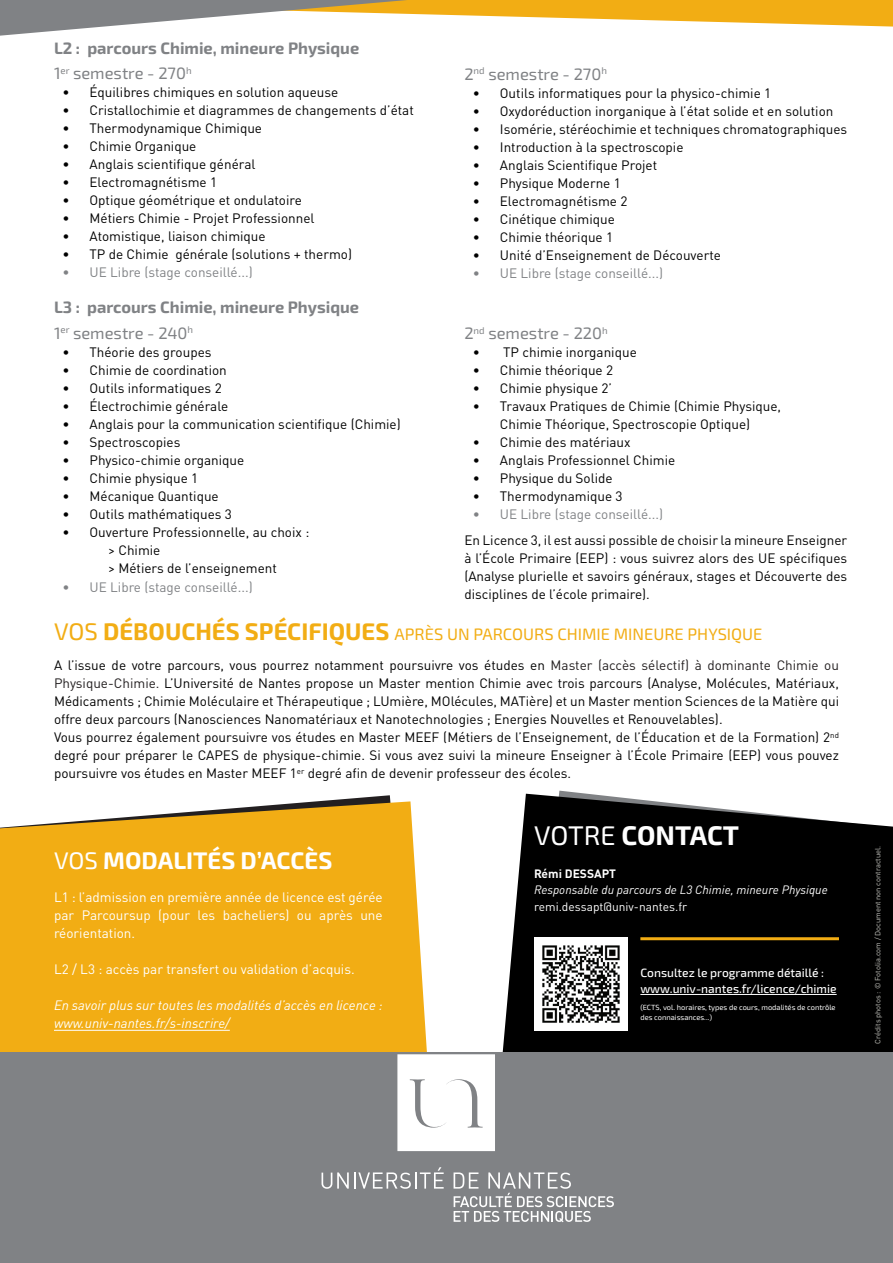
<style>
.page{position:relative;width:893px;height:1263px;background:#fff}
.page>*{position:absolute;margin:0;border:0;box-sizing:border-box;transform-origin:0 0}
.t1{font:700 27px "Exo 2";letter-spacing:-.005em;color:#fff}
.t2{font:700 24px "Exo 2";color:#fff}
.t3{font:700 16.5px/25.5px "Exo 2";color:#808285}
.t4{font:16.5px "Exo 2";color:#f2ad14}
.t5{font:16.5px "Exo 2";color:#808285}
.t6{font:13.5px/18px "DIN Pro";color:#000}
.t7{font:13.5px/18px "DIN Pro";color:#fff;text-align:justify}
.t8{font:13.5px "DIN Pro";color:#808285}
.t9{font:italic 13.5px/18px "DIN Pro";color:#fff}
.t10{font:500 12px/16.5px "Exo 2";color:#fff}
.t11{font:italic 12px "DIN Pro";color:#fff}
.t12{font:12px "DIN Pro";color:#fff}
.t13{font:700 12px "DIN Pro";color:#fff}
.t14{font:7.5px/10.5px "Exo 2";color:#fff}
.t15{font:7.5px "DIN Pro";color:#c7c7c1}
.s1{font-weight:400}
.s2{font-size:24px}
.s3{font-weight:700;font-size:24px}
.s4{color:#231f20}
</style>
<div class="page">
<svg style="left:322px;top:795px;width:69px;height:6px"></svg>
<svg style="left:0;top:801px;width:427px;height:251px;background:#f0b022"></svg>
<svg style="left:502px;top:794px;width:391px;height:258px;background:#191918"></svg>
<div style="left:0;top:1052px;width:893px;height:211px;background:#808285"></div>
<svg style="left:322px;top:1167px;width:122px;height:22px"></svg>
<svg style="left:397px;top:1054px;width:98px;height:97px;background:#f6f6f6"></svg>
<svg style="left:454px;top:1172px;width:160px;height:50px"></svg>
<hr style="left:640px;top:994px;width:197px;height:1px;background:#fff">
<svg style="left:0;top:0;width:893px;height:36px"></svg>
<hr style="left:640px;top:937px;width:199px;height:3px;background:#f2ad14">
<img style="left:534px;top:937px;width:93px;height:93px">
<hr style="left:54px;top:1030px;width:176px;height:1px;background:#fff">
<p class="t3" style="left:54px;top:36px;width:307px">L2 : parcours Chimie, mineure Physique<br><span class="s1">1</span><sup>er</sup> <span class="s1">semestre - 270</span><sup>h</sup></p>
<p class="t6" style="left:63px;top:82px;width:277px">• Équilibres chimiques en solution aqueuse</p>
<p class="t6" style="left:63px;top:100px;width:353px">• Cristallochimie et diagrammes de changements d’état</p>
<p class="t6" style="left:63px;top:118px;width:201px">• Thermodynamique Chimique</p>
<p class="t6" style="left:63px;top:136px;width:135px">• Chimie Organique</p>
<p class="t6" style="left:63px;top:154px;width:194px">• Anglais scientifique général</p>
<p class="t6" style="left:63px;top:172px;width:156px">• Electromagnétisme 1</p>
<p class="t6" style="left:63px;top:190px;width:241px">• Optique géométrique et ondulatoire</p>
<p class="t6" style="left:63px;top:208px;width:253px">• Métiers Chimie - Projet Professionnel</p>
<p class="t6" style="left:63px;top:226px;width:205px">• Atomistique, liaison chimique</p>
<p class="t6" style="left:63px;top:244px;width:291px">• TP de Chimie générale (solutions + thermo)</p>
<p class="t8" style="left:63px;top:262px;width:192px">• UE Libre (stage conseillé...)</p>
<p class="t3" style="left:54px;top:295px;width:307px">L3 : parcours Chimie, mineure Physique<br><span class="s1">1</span><sup>er</sup> <span class="s1">semestre - 240</span><sup>h</sup></p>
<p class="t6" style="left:63px;top:342px;width:151px">• Théorie des groupes</p>
<p class="t6" style="left:63px;top:360px;width:166px">• Chimie de coordination</p>
<p class="t6" style="left:63px;top:378px;width:161px">• Outils informatiques 2</p>
<p class="t6" style="left:63px;top:396px;width:167px">• Électrochimie générale</p>
<p class="t6" style="left:63px;top:414px;width:340px">• Anglais pour la communication scientifique (Chimie)</p>
<p class="t6" style="left:63px;top:432px;width:119px">• Spectroscopies</p>
<p class="t6" style="left:63px;top:450px;width:183px">• Physico-chimie organique</p>
<p class="t6" style="left:63px;top:468px;width:137px">• Chimie physique 1</p>
<p class="t6" style="left:63px;top:486px;width:158px">• Mécanique Quantique</p>
<p class="t6" style="left:63px;top:504px;width:171px">• Outils mathématiques 3</p>
<p class="t6" style="left:108px;top:522px;width:203px;text-indent:-45px">• Ouverture Professionnelle, au choix : &gt; Chimie<br>&gt; Métiers de l’enseignement</p>
<p class="t8" style="left:63px;top:577px;width:192px">• UE Libre (stage conseillé...)</p>
<p class="t4" style="left:54px;top:625px;width:710px"><span class="s2">vos</span> <span class="s3">débouchés spécifiques</span> après un parcours chimie mineure physique</p>
<p class="t6" style="left:54px;top:655px;width:787px">A l’issue de votre parcours, vous pourrez notamment poursuivre vos études en <span class="s4">Master (accès sélectif) à dominante Chimie ou Physique-Chimie.</span> L’Université de Nantes propose un Master mention Chimie avec trois parcours (Analyse, Molécules, Matériaux, Médicaments ; Chimie Moléculaire et Thérapeutique ; LUmière, MOlécules, MATière) et un Master mention Sciences de la Matière qui offre deux parcours (Nanosciences Nanomatériaux et Nanotechnologies ; Energies Nouvelles et Renouvelables).<br>Vous pourrez également poursuivre vos études en Master MEEF (métiers de l’enseignement, de l’éducation et de la formation) 2<sup>nd </sup>degré pour préparer le CAPES de physique-chimie. Si vous avez suivi la mineure Enseigner à l’école Primaire (EEP) vous pouvez poursuivre vos études en Master MEEF 1<sup>er</sup> degré afin de devenir professeur des écoles.</p>
<p class="t5" style="left:464px;top:64px;width:144px">2<sup>nd</sup> semestre - 270<sup>h</sup></p>
<p class="t6" style="left:473px;top:83px;width:300px">• Outils informatiques pour la physico-chimie 1</p>
<p class="t6" style="left:473px;top:101px;width:362px">• Oxydoréduction inorganique à l’état solide et en solution</p>
<p class="t6" style="left:473px;top:119px;width:376px">• Isomérie, stéréochimie et techniques chromatographiques</p>
<p class="t6" style="left:473px;top:137px;width:212px">• Introduction à la spectroscopie</p>
<p class="t6" style="left:473px;top:155px;width:186px">• Anglais Scientifique Projet</p>
<p class="t6" style="left:473px;top:173px;width:150px">• Physique Moderne 1</p>
<p class="t6" style="left:473px;top:191px;width:156px">• Electromagnétisme 2</p>
<p class="t6" style="left:473px;top:209px;width:144px">• Cinétique chimique</p>
<p class="t6" style="left:473px;top:227px;width:142px">• Chimie théorique 1</p>
<p class="t6" style="left:473px;top:245px;width:250px">• Unité d’Enseignement de Découverte</p>
<p class="t8" style="left:473px;top:262px;width:192px">• UE Libre (stage conseillé...)</p>
<p class="t5" style="left:464px;top:324px;width:145px">2<sup>nd</sup> semestre - 220<sup>h</sup></p>
<p class="t6" style="left:473px;top:342px;width:165px">• TP chimie inorganique</p>
<p class="t6" style="left:473px;top:360px;width:142px">• Chimie théorique 2</p>
<p class="t6" style="left:473px;top:378px;width:141px">• Chimie physique 2’</p>
<p class="t6" style="left:473px;top:396px;width:310px;text-align:center">• Travaux Pratiques de Chimie (Chimie Physique,<br>Chimie Théorique, Spectroscopie Optique)</p>
<p class="t6" style="left:473px;top:432px;width:159px">• Chimie des matériaux</p>
<p class="t6" style="left:473px;top:450px;width:204px">• Anglais Professionnel Chimie</p>
<p class="t6" style="left:473px;top:468px;width:141px">• Physique du Solide</p>
<p class="t6" style="left:473px;top:486px;width:151px">• Thermodynamique 3</p>
<p class="t8" style="left:473px;top:504px;width:192px">• UE Libre (stage conseillé...)</p>
<p class="t6" style="left:464px;top:530px;width:384px;text-align:justify">En Licence 3, il est aussi possible de choisir la mineure Enseigner à l’école Primaire (EEP) : vous suivrez alors des UE spécifiques (Analyse plurielle et savoirs généraux, stages et Découverte des disciplines de l’école primaire).</p>
<h2 class="t2" style="left:54px;top:847px;width:280px"><span class="s1">vos</span> modalités d’accès</h2>
<p class="t7" style="left:54px;top:887px;width:330px">L1 : l’admission en première année de licence est gérée par Parcoursup (pour les bacheliers) ou après une réorientation.</p>
<p class="t7" style="left:54px;top:959px;width:302px">L2 / L3 : accès par transfert ou validation d’acquis.</p>
<p class="t9" style="left:54px;top:995px;width:330px">En savoir plus sur toutes les modalités d’accès en licence : www.univ-nantes.fr/s-inscrire/</p>
<h1 class="t1" style="left:534px;top:819px;width:207px"><span class="s1">votre</span> contact</h1>
<p class="t13" style="left:534px;top:863px;width:83px">Rémi DESSAPT</p>
<p class="t11" style="left:534px;top:880px;width:295px">Responsable du parcours de L3 Chimie, mineure Physique</p>
<p class="t12" style="left:534px;top:897px;width:155px">remi.dessapt@univ-nantes.fr</p>
<p class="t10" style="left:640px;top:964px;width:198px">Consultez le programme détaillé : www.univ-nantes.fr/licence/chimie</p>
<p class="t14" style="left:640px;top:1002px;width:8px">(ECTS</p>
<p class="t14" style="left:640px;top:1002px;width:197px;text-indent:19px">, vol. horaires, types de cours, modalités de contrôle des connaissances...)</p>
<p class="t15" style="left:872px;top:1043px;width:199px;rotate:-90deg">Crédits photos : © Fotolia.com / Document non contractuel.</p>
</div>
